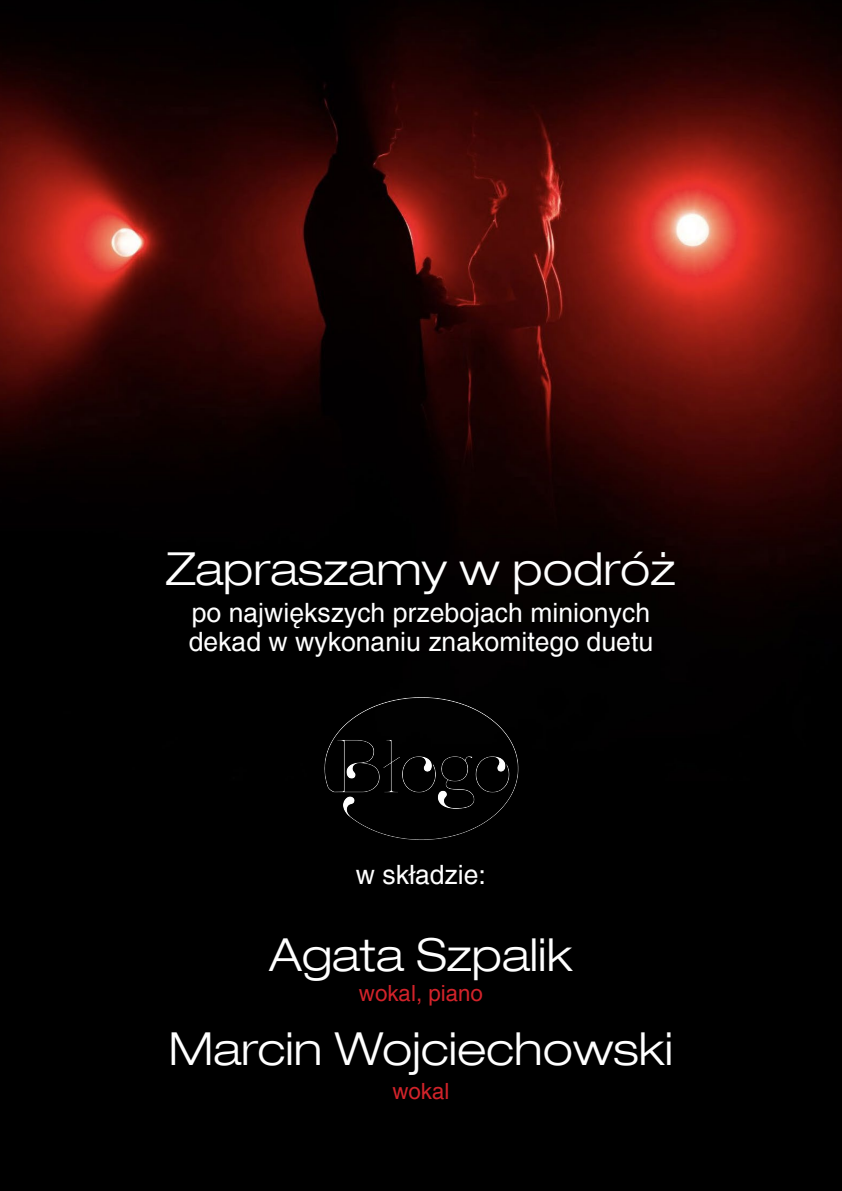
<style>
.page{position:relative;width:842px;height:1191px;background:#000}
.page>*{position:absolute;margin:0;border:0;box-sizing:border-box;transform-origin:0 0}
.t1{font:300 expanded 45.4px "Helvetica Neue LT Com";color:#fff}
.t2{font:26.6px/28.9px "Helvetica";color:#fff}
.t3{font:22.3px "Helvetica";color:#d2232a}
</style>
<div class="page">
<img style="left:0;top:0;width:842px;height:596px">
<img style="left:324px;top:697px;width:195px;height:143px">
<p class="t1" style="left:166px;top:541px;width:511px">Zapraszamy w podróż</p>
<p class="t2" style="left:189px;top:599px;width:466px">po największych przebojach minionych dekad w wykonaniu znakomitego duetu</p>
<p class="t2" style="left:356px;top:861px;width:132px">w składzie:</p>
<p class="t1" style="left:269px;top:927px;width:305px">Agata Szpalik</p>
<p class="t3" style="left:359px;top:980px;width:126px">wokal, piano</p>
<p class="t1" style="left:169px;top:1020px;width:506px">Marcin Wojciechowski</p>
<p class="t3" style="left:392px;top:1078px;width:59px">wokal</p>
</div>
